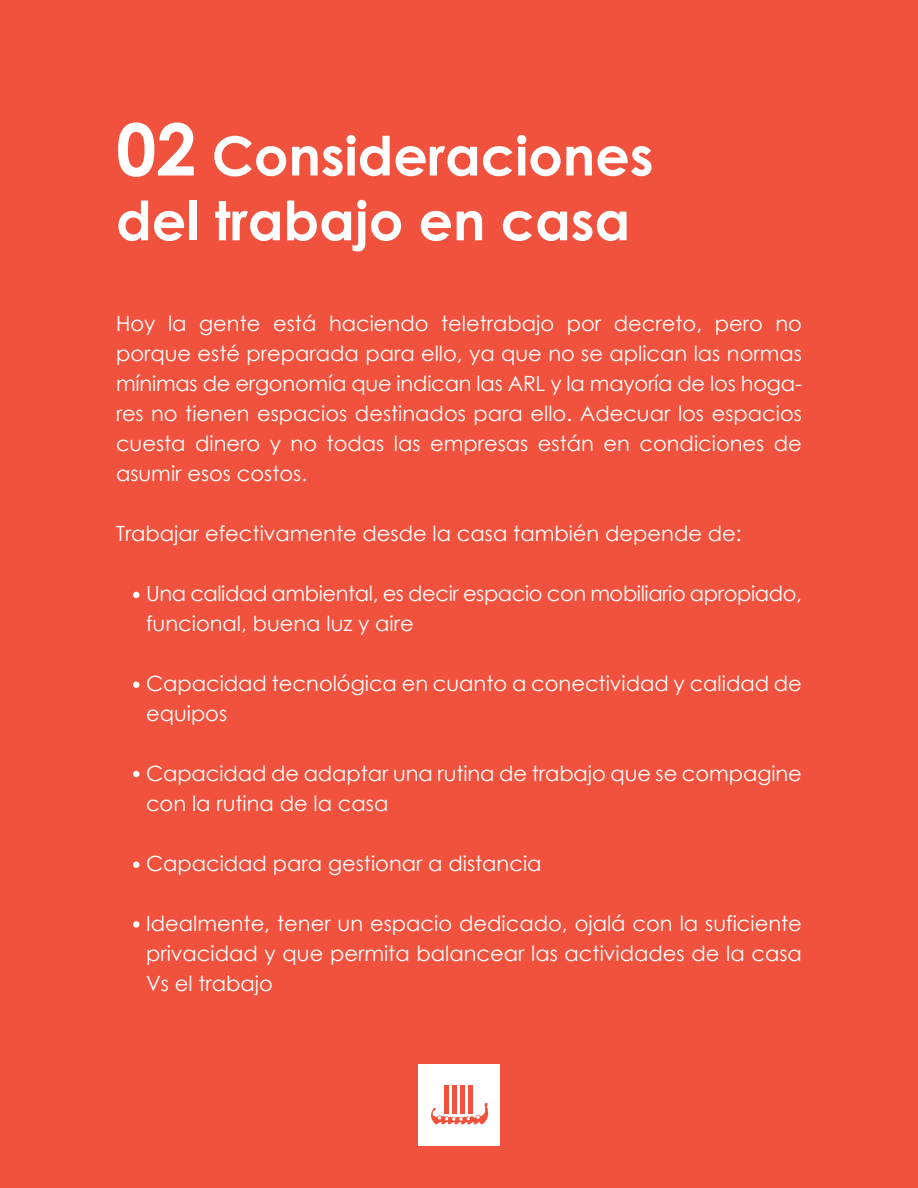
<style>
.page{position:relative;width:918px;height:1188px;background:#f0523e}
.page>*{position:absolute;margin:0;border:0;box-sizing:border-box;transform-origin:0 0}
.t1{font:700 54px/64.8px "Century Gothic";color:#fff}
.t2{font:21px/30px "Century Gothic";color:#fff;text-align:justify}
.t3{font:21px/30px "Century Gothic";letter-spacing:-.02em;color:#fff}
.s1{font-size:72px}
</style>
<div class="page">
<svg style="left:133px;top:592px;width:6px;height:6px"></svg>
<svg style="left:133px;top:682px;width:6px;height:6px"></svg>
<svg style="left:133px;top:771px;width:6px;height:6px"></svg>
<svg style="left:133px;top:862px;width:6px;height:6px"></svg>
<div style="left:133px;top:921px;width:6px;height:7px;background:#fff;border-radius:50%"></div>
<div style="left:418px;top:1064px;width:82px;height:81px;background:#fff"></div>
<div style="left:444px;top:1085px;width:5px;height:29px;background:#f0523e"></div>
<hr style="left:453px;top:1085px;width:4px;height:29px;background:#f0523e">
<hr style="left:461px;top:1085px;width:4px;height:29px;background:#f0523e">
<hr style="left:469px;top:1085px;width:4px;height:29px;background:#f0523e">
<svg style="left:431px;top:1103px;width:58px;height:22px"></svg>
<h1 class="t1" style="left:116px;top:121px;width:539px"><span class="s1">02</span> Consideraciones del trabajo en casa</h1>
<p class="t2" style="left:116px;top:308px;width:687px">Hoy la gente está haciendo teletrabajo por decreto, pero no porque esté preparada para ello, ya que no se aplican las normas mínimas de ergonomía que indican las ARL y la mayoría de los hoga&shy;res no tienen espacios destinados para ello. Adecuar los espacios cuesta dinero y no todas las empresas están en condiciones de asumir esos costos.</p>
<p class="t2" style="left:116px;top:518px;width:627px">Trabajar efectivamente desde la casa también depende de:</p>
<p class="t3" style="left:146px;top:578px;width:657px">Una calidad ambiental, es decir espacio con mobiliario apropiado, funcional, buena luz y aire</p>
<p class="t2" style="left:146px;top:669px;width:657px">Capacidad tecnológica en cuanto a conectividad y calidad de equipos</p>
<p class="t2" style="left:146px;top:759px;width:657px">Capacidad de adaptar una rutina de trabajo que se compagine con la rutina de la casa</p>
<p class="t2" style="left:146px;top:849px;width:397px">Capacidad para gestionar a distancia</p>
<p class="t2" style="left:146px;top:909px;width:657px">Idealmente, tener un espacio dedicado, ojalá con la suficiente privacidad y que permita balancear las actividades de la casa Vs el trabajo</p>
</div>
